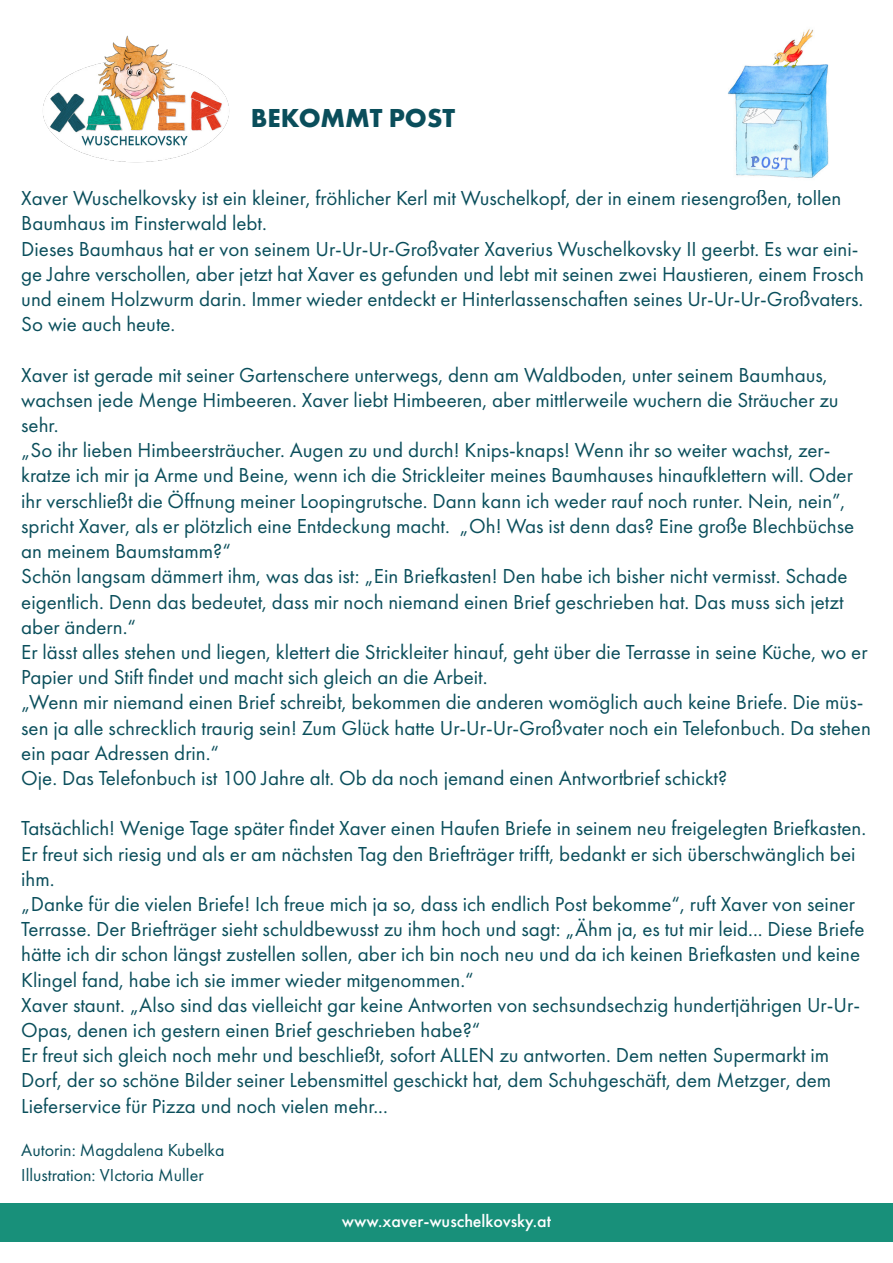
<style>
.page{position:relative;width:893px;height:1263px;background:#fff}
.page>*{position:absolute;margin:0;border:0;box-sizing:border-box;transform-origin:0 0}
.t1{font:700 27px "Futura PT";color:#0a4e5b}
.t2{font:21px/25.2px "Futura PT";color:#0a4e5b}
.t3{font:18px/25.2px "Futura PT";color:#0a4e5b}
.t4{font:500 18px "Futura PT";color:#fff}
</style>
<div class="page">
<img style="left:43px;top:35px;width:187px;height:128px">
<div style="left:0;top:1203px;width:893px;height:39px;background:#18907a"></div>
<img style="left:728px;top:29px;width:101px;height:149px">
<p class="t1" style="left:251px;top:100px;width:206px">BEKOMMT POST</p>
<p class="t2" style="left:21px;top:186px;width:844px">Xaver Wuschelkovsky ist ein kleiner, fröhlicher Kerl mit Wuschelkopf, der in einem riesengroßen, tollen Baumhaus im Finsterwald lebt.<br>Dieses Baumhaus hat er von seinem Ur-Ur-Ur-Großvater Xaverius Wuschelkovsky II geerbt. Es war eini&shy;ge Jahre verschollen, aber jetzt hat Xaver es gefunden und lebt mit seinen zwei Haustieren, einem Frosch und einem Holzwurm darin. Immer wieder entdeckt er Hinterlassenschaften seines Ur-Ur-Ur-Großvaters.<br>So wie auch heute.</p>
<p class="t2" style="left:21px;top:362px;width:851px">Xaver ist gerade mit seiner Gartenschere unterwegs, denn am Waldboden, unter seinem Baumhaus, wachsen jede Menge Himbeeren. Xaver liebt Himbeeren, aber mittlerweile wuchern die Sträucher zu sehr.<br>„So ihr lieben Himbeersträucher. Augen zu und durch! Knips-knaps! Wenn ihr so weiter wachst, zer&shy;kratze ich mir ja Arme und Beine, wenn ich die Strickleiter meines Baumhauses hinaufklettern will. Oder ihr verschließt die Öffnung meiner Loopingrutsche. Dann kann ich weder rauf noch runter. Nein, nein”, spricht Xaver, als er plötzlich eine Entdeckung macht. „Oh! Was ist denn das? Eine große Blechbüchse an meinem Baumstamm?“<br>Schön langsam dämmert ihm, was das ist: „Ein Briefkasten! Den habe ich bisher nicht vermisst. Schade eigentlich. Denn das bedeutet, dass mir noch niemand einen Brief geschrieben hat. Das muss sich jetzt aber ändern.“<br>Er lässt alles stehen und liegen, klettert die Strickleiter hinauf, geht über die Terrasse in seine Küche, wo er Papier und Stift findet und macht sich gleich an die Arbeit.<br>„Wenn mir niemand einen Brief schreibt, bekommen die anderen womöglich auch keine Briefe. Die müs&shy;sen ja alle schrecklich traurig sein! Zum Glück hatte Ur-Ur-Ur-Großvater noch ein Telefonbuch. Da stehen ein paar Adressen drin.“<br>Oje. Das Telefonbuch ist 100 Jahre alt. Ob da noch jemand einen Antwortbrief schickt?</p>
<p class="t2" style="left:21px;top:816px;width:846px">Tatsächlich! Wenige Tage später findet Xaver einen Haufen Briefe in seinem neu freigelegten Briefkasten.<br>Er freut sich riesig und als er am nächsten Tag den Briefträger trifft, bedankt er sich überschwänglich bei ihm.<br>„Danke für die vielen Briefe! Ich freue mich ja so, dass ich endlich Post bekomme“, ruft Xaver von seiner Terrasse. Der Briefträger sieht schuldbewusst zu ihm hoch und sagt: „Ähm ja, es tut mir leid... Diese Briefe hätte ich dir schon längst zustellen sollen, aber ich bin noch neu und da ich keinen Briefkasten und keine Klingel fand, habe ich sie immer wieder mitgenommen.“<br>Xaver staunt. „Also sind das vielleicht gar keine Antworten von sechsundsechzig hundertjährigen Ur-Ur-Opas, denen ich gestern einen Brief geschrieben habe?“<br>Er freut sich gleich noch mehr und beschließt, sofort ALLEN zu antworten. Dem netten Supermarkt im Dorf, der so schöne Bilder seiner Lebensmittel geschickt hat, dem Schuhgeschäft, dem Metzger, dem Lieferservice für Pizza und noch vielen mehr...</p>
<p class="t3" style="left:21px;top:1137px;width:205px">Autorin: Magdalena Kubelka<br>Illustration: VIctoria Muller</p>
<p class="t4" style="left:342px;top:1210px;width:211px">www.xaver-wuschelkovsky.at</p>
</div>
